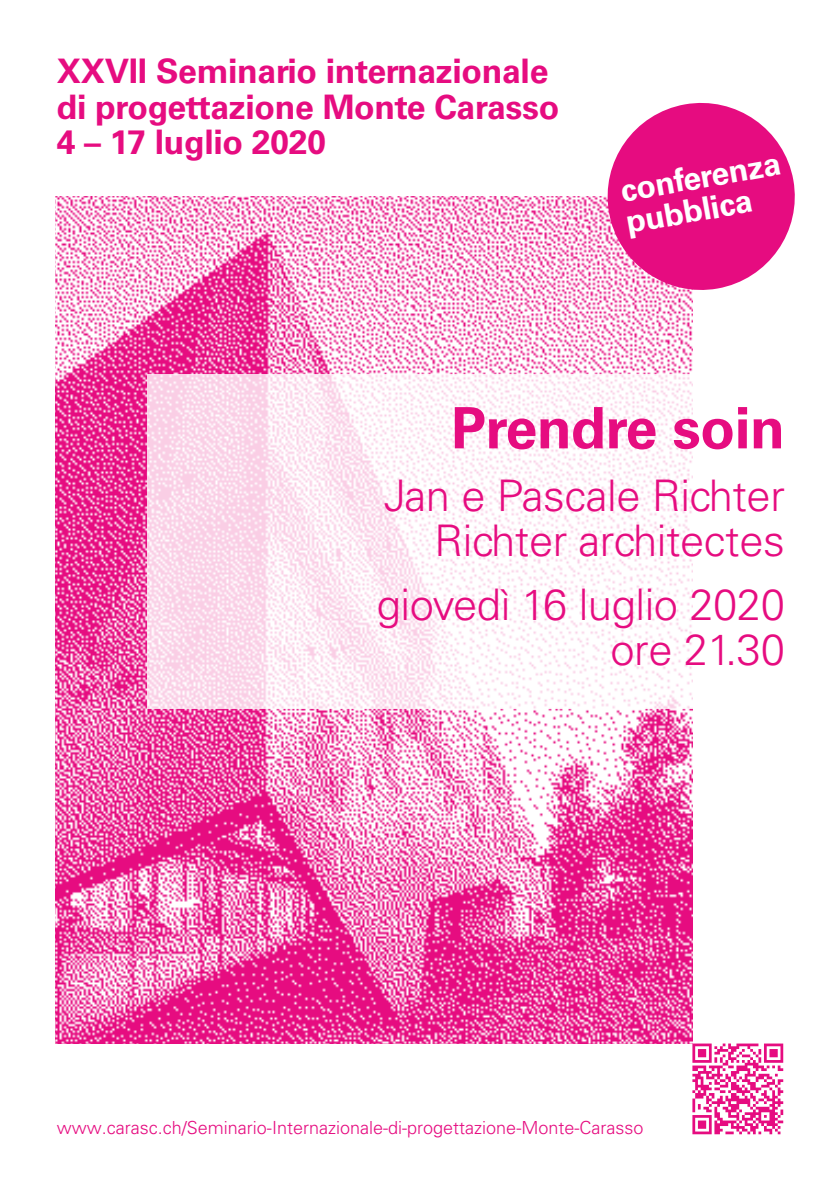
<style>
.page{position:relative;width:840px;height:1191px;background:#fff}
.page>*{position:absolute;margin:0;border:0;box-sizing:border-box;transform-origin:0 0}
.t1{font:700 57.2px "Univers LT";letter-spacing:-.01em;color:#e60c80}
.t2{font:300 43.6px/44.8px "Univers LT";letter-spacing:-.01em;color:#e60c80;text-align:right}
.t3{font:700 33.8px/35.8px "Univers LT";letter-spacing:-.01em;color:#e60c80}
.t4{font:700 32px/32px "Univers LT";color:#fff}
.t5{font:300 18px "Univers CE";color:#e60c80}
</style>
<div class="page">
<img style="left:56px;top:196px;width:636px;height:847px">
<svg style="left:599px;top:102px;width:196px;height:195px;fill:#e60c80"></svg>
<svg style="left:692px;top:1043px;width:90px;height:91px"></svg>
<svg style="left:147px;top:374px;width:546px;height:335px"></svg>
<p class="t3" style="left:57px;top:53px;width:504px">XXVII Seminario internazionale di progettazione Monte Carasso<br>4 – 17 luglio 2020</p>
<p class="t4" style="left:617px;top:175px;width:164px;rotate:-10deg">conferenza pubblica</p>
<h1 class="t1" style="left:451px;top:395px;width:335px">Prendre soin</h1>
<p class="t2" style="left:384px;top:473px;width:402px">Jan e Pascale Richter<br>Richter architectes</p>
<p class="t2" style="left:376px;top:582px;width:409px">giovedì 16 luglio 2020 ore 21.30</p>
<p class="t5" style="left:57px;top:1117px;width:588px">www.carasc.ch/Seminario-Internazionale-di-progettazione-Monte-Carasso</p>
</div>
